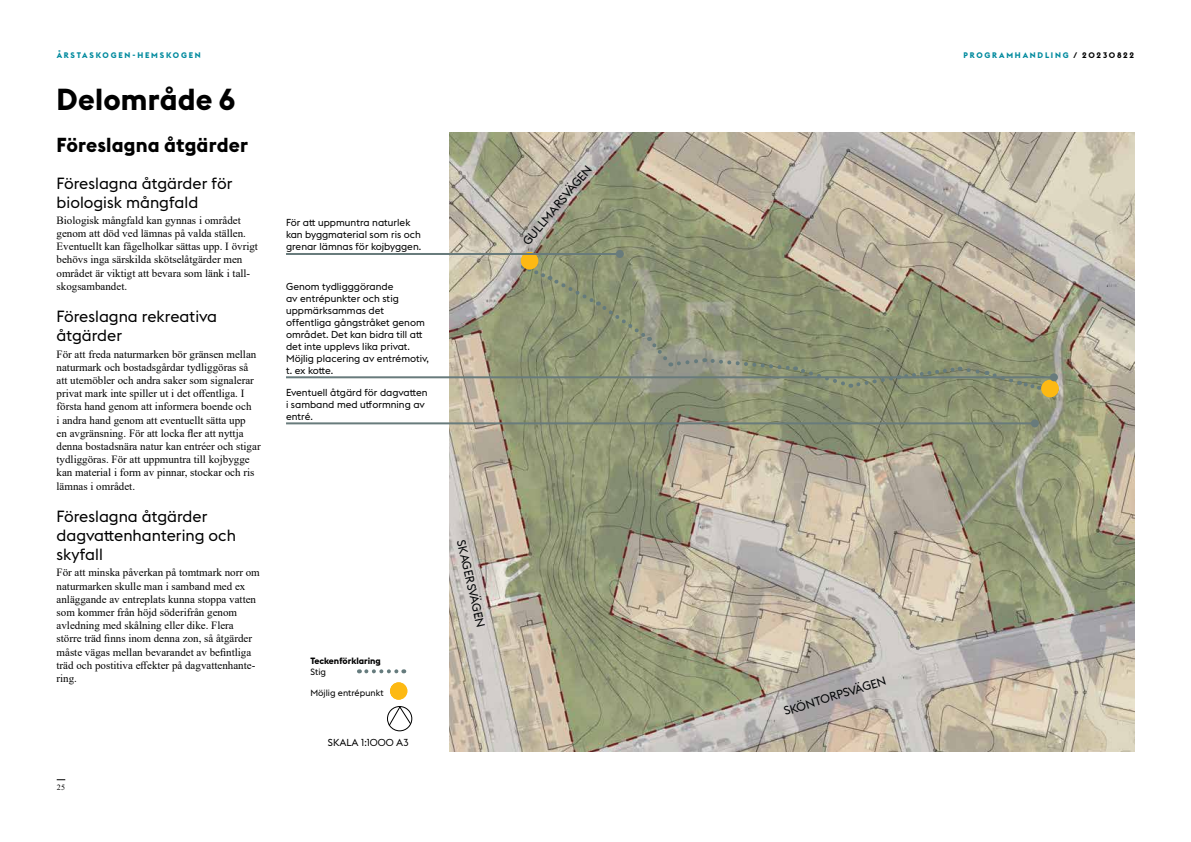
<style>
.page{position:relative;width:1191px;height:842px;background:#fff}
.page>*{position:absolute;margin:0;border:0;box-sizing:border-box;transform-origin:0 0}
.t1{font:700 30px "Stockholm Type";letter-spacing:.005em;color:#000}
.t2{font:700 20px "Stockholm Type";letter-spacing:.01em;color:#000}
.t3{font:16px/19.2px "Stockholm Type";color:#000}
.t4{font:12px "Stockholm Type";color:#030507}
.t5{font:11px/13.2px "Times New Roman";color:#000}
.t6{font:10px/12px "Stockholm Type";color:#000}
.t7{font:9px "Stockholm Type";color:#000}
.t8{font:700 9px "Stockholm Type";color:#000}
.t9{font:700 8px "Stockholm Type";letter-spacing:.22em;color:#008a9e}
.t10{font:8px "Times New Roman";color:#000}
.s1{color:#000}
</style>
<div class="page">
<img style="left:449px;top:133px;width:685px;height:618px">
<svg style="left:523px;top:264px;width:534px;height:130px;background:#94987a"></svg>
<div style="left:521px;top:252px;width:17px;height:17px;background:#fdb913;border-radius:50%"></div>
<div style="left:1041px;top:380px;width:17px;height:17px;background:#fdb913;border-radius:50%"></div>
<svg style="left:387px;top:706px;width:25px;height:25px"></svg>
<hr style="left:286px;top:376px;width:768px;height:2px;background:#687b7c">
<div style="left:1050px;top:373px;width:8px;height:8px;background:#687b7c;border-radius:50%"></div>
<hr style="left:286px;top:253px;width:334px;height:2px;background:#687b7c">
<div style="left:616px;top:250px;width:8px;height:8px;background:#687b7c;border-radius:50%"></div>
<hr style="left:286px;top:422px;width:749px;height:2px;background:#687b7c">
<div style="left:1031px;top:419px;width:8px;height:8px;background:#687b7c;border-radius:50%"></div>
<svg style="left:366px;top:669px;width:38px;height:4px"></svg>
<div style="left:390px;top:682px;width:17px;height:18px;background:#fdb913;border-radius:50%"></div>
<p class="t9" style="left:57px;top:50px;width:146px">ÅRSTASKOGEN-HEMSKOGEN</p>
<p class="t9" style="left:963px;top:50px;width:172px">PROGRAMHANDLING <span class="s1">/ 20230822</span></p>
<h1 class="t1" style="left:57px;top:78px;width:180px">Delområde 6</h1>
<h2 class="t2" style="left:57px;top:131px;width:193px">Föreslagna åtgärder</h2>
<h3 class="t3" style="left:57px;top:173px;width:177px">Föreslagna åtgärder för biologisk mångfald</h3>
<p class="t5" style="left:57px;top:213px;width:203px">Biologisk mångfald kan gynnas i området genom att död ved lämnas på valda ställen.<br>Eventuellt kan fågelholkar sättas upp. I övrigt behövs inga särskilda skötselåtgärder men området är viktigt att bevara som länk i tall&shy;skogsambandet.</p>
<h3 class="t3" style="left:57px;top:306px;width:162px">Föreslagna rekreativa åtgärder</h3>
<p class="t5" style="left:57px;top:347px;width:206px">För att freda naturmarken bör gränsen mellan naturmark och bostadsgårdar tydliggöras så att utemöbler och andra saker som signalerar privat mark inte spiller ut i det offentliga. I första hand genom att informera boende och<br>i andra hand genom att eventuellt sätta upp<br>en avgränsning. För att locka fler att nyttja denna bostadsnära natur kan entréer och stigar tydliggöras. För att uppmuntra till kojbygge kan material i form av pinnar, stockar och ris lämnas i området.</p>
<h3 class="t3" style="left:57px;top:506px;width:181px">Föreslagna åtgärder dagvattenhantering och skyfall</h3>
<p class="t5" style="left:57px;top:566px;width:205px">För att minska påverkan på tomtmark norr om naturmarken skulle man i samband med ex anläggande av entreplats kunna stoppa vatten som kommer från höjd söderifrån genom avledning med skålning eller dike. Flera större träd finns inom denna zon, så åtgärder måste vägas mellan bevarandet av befintliga träd och postitiva effekter på dagvattenhante&shy;ring.</p>
<p class="t10" style="left:57px;top:781px;width:10px">25</p>
<p class="t6" style="left:286px;top:216px;width:137px">För att uppmuntra naturlek kan byggmaterial som ris och grenar lämnas för kojbyggen.</p>
<p class="t6" style="left:286px;top:280px;width:144px">Genom tydligggörande<br>av entrépunkter och stig uppmärksammas det offentliga gångstråket genom området. Det kan bidra till att det inte upplevs lika privat.<br>Möjlig placering av entrémotiv, t. ex kotte.</p>
<p class="t6" style="left:286px;top:386px;width:143px">Eventuell åtgärd för dagvatten i samband med utformning av entré.</p>
<p class="t8" style="left:310px;top:654px;width:72px">Teckenförklaring</p>
<p class="t7" style="left:310px;top:665px;width:17px">Stig</p>
<p class="t7" style="left:310px;top:687px;width:75px">Möjlig entrépunkt</p>
<p class="t6" style="left:328px;top:736px;width:82px">SKALA 1:1000 A3</p>
<p class="t4" style="left:469px;top:538px;width:91px;rotate:77deg">SKAGERSVÄGEN</p>
<p class="t4" style="left:519px;top:238px;width:102px;rotate:-50deg">GULLMARSVÄGEN</p>
<p class="t4" style="left:782px;top:703px;width:108px;rotate:-17deg">SKÖNTORPSVÄGEN</p>
</div>
